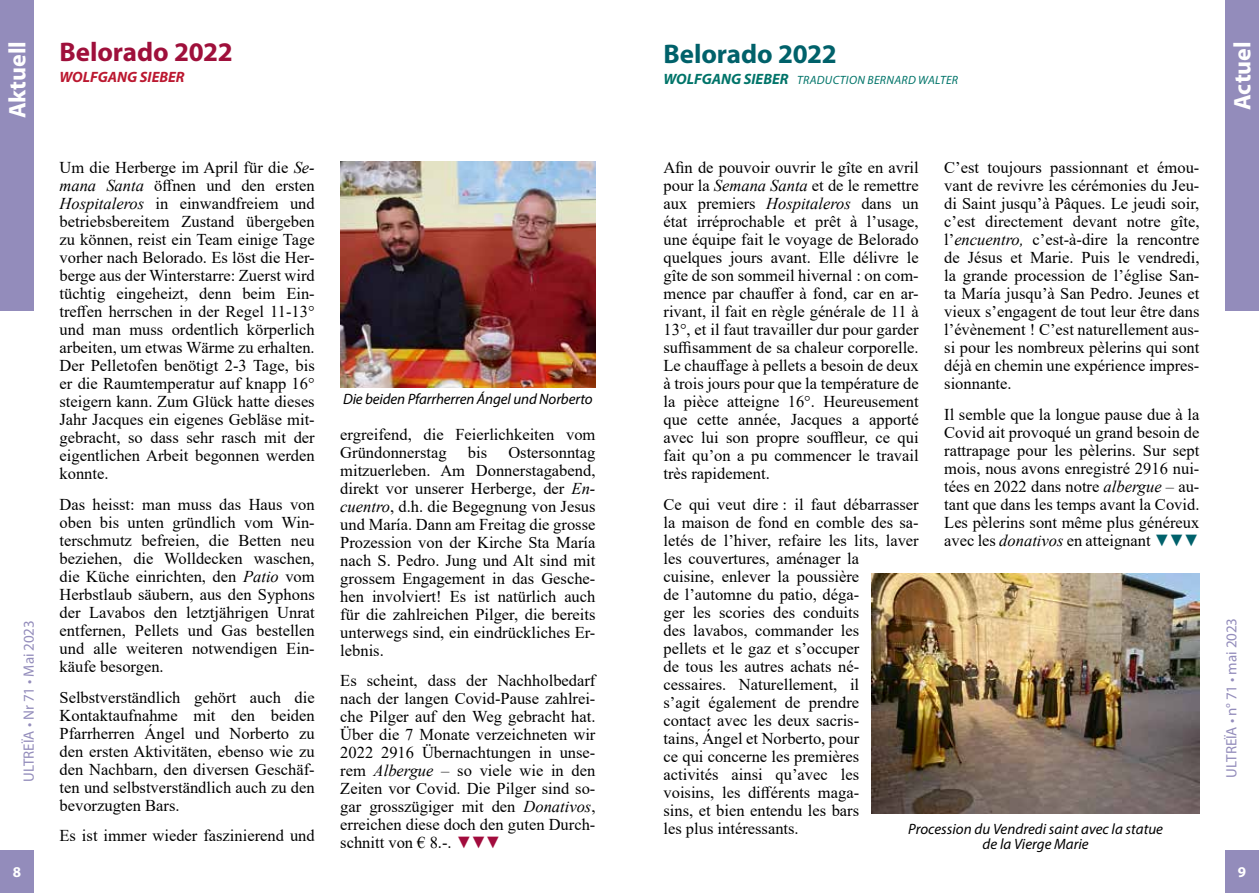
<style>
.page{position:relative;width:1259px;height:893px;background:#fff}
.page>*{position:absolute;margin:0;border:0;box-sizing:border-box;transform-origin:0 0}
.t1{font:700 27px "Myriad Pro";letter-spacing:-.005em;color:#9f103b}
.t2{font:700 27px "Myriad Pro";letter-spacing:-.005em;color:#00616a}
.t3{font:700 24px "Myriad Pro";color:#fff}
.t4{font:16.5px/18px "Times New Roman";color:#000;text-align:justify}
.t5{font:italic 15px/15px "Myriad Pro";letter-spacing:-.005em;color:#000;text-align:center}
.t6{font:15px "Myriad Pro";color:#938cbb}
.t7{font:italic 700 15px "Myriad Pro";color:#bb1830}
.t8{font:700 15px "Myriad Pro";color:#fff}
.t9{font:italic 12px "Myriad Pro";letter-spacing:.025em;color:#007469}
.s1{font-weight:700;font-size:15px}
.s2{font-style:italic}
.s3{color:#00616b}
.s4{color:#a20c3d}
</style>
<div class="page">
<div style="left:1225px;top:0;width:34px;height:310px;background:#938cbb"></div>
<div style="left:1225px;top:850px;width:34px;height:43px;background:#938cbb"></div>
<div style="left:0;top:0;width:34px;height:310px;background:#938cbb"></div>
<div style="left:0;top:850px;width:34px;height:43px;background:#938cbb"></div>
<img style="left:340px;top:162px;width:255px;height:225px">
<img style="left:872px;top:574px;width:327px;height:240px">
<h2 class="t3" style="left:2px;top:118px;width:79px;rotate:-90deg">Aktuell</h2>
<h1 class="t1" style="left:60px;top:35px;width:175px">Belorado 2022</h1>
<p class="t7" style="left:60px;top:67px;width:127px">WOLFGANG SIEBER</p>
<h1 class="t2" style="left:663px;top:36px;width:175px">Belorado 2022</h1>
<p class="t9" style="left:663px;top:72px;width:296px"><span class="s1">WOLFGANG SIEBER</span> TRADUCTION BERNARD WALTER</p>
<h2 class="t3" style="left:1226px;top:110px;width:70px;rotate:-90deg">Actuel</h2>
<p class="t4" style="left:663px;top:158px;width:257px">Afin de pouvoir ouvrir le gîte en avril pour la <span class="s2">Semana Santa</span> et de le remettre aux premiers <span class="s2">Hospitaleros</span> dans un état irréprochable et prêt à l’usage, une équipe fait le voyage de Belorado quelques jours avant. Elle délivre le gîte de son sommeil hivernal : on com&shy;mence par chauffer à fond, car en ar&shy;rivant, il fait en règle générale de 11 à 13°, et il faut travailler dur pour garder suffisamment de sa chaleur corporelle.<br>Le chauffage à pellets a besoin de deux à trois jours pour que la température de la pièce atteigne 16°. Heureusement que cette année, Jacques a apporté avec lui son propre souffleur, ce qui fait qu’on a pu commencer le travail très rapidement.</p>
<p class="t4" style="left:663px;top:495px;width:257px;text-align:left">Ce qui veut dire : il faut débarrasser la maison de fond en comble des sa&shy;letés de l’hiver, refaire les lits, laver les couvertures, aménager la<br>cuisine, enlever la poussière<br>de l’automne du patio, déga-<br>ger les scories des conduits<br>des lavabos, commander les<br>pellets et le gaz et s’occuper<br>de tous les autres achats né&shy;cessaires. Naturellement, il<br>s’agit également de prendre<br>contact avec les deux sacris-<br>tains, Ángel et Norberto, pour<br>ce qui concerne les premières<br>activités ainsi qu’avec les<br>voisins, les différents maga-<br>sins, et bien entendu les bars<br>les plus intéressants.</p>
<p class="t4" style="left:944px;top:158px;width:257px">C’est toujours passionnant et émou&shy;vant de revivre les cérémonies du Jeu&shy;di Saint jusqu’à Pâques. Le jeudi soir, c’est directement devant notre gîte, l’<span class="s2">encuentro,</span> c’est-à-dire la rencontre de Jésus et Marie. Puis le vendredi, la grande procession de l’église San&shy;ta María jusqu’à San Pedro. Jeunes et vieux s’engagent de tout leur être dans l’évènement ! C’est naturellement aus&shy;si pour les nombreux pèlerins qui sont déjà en chemin une expérience impres&shy;sionnante.</p>
<p class="t4" style="left:944px;top:405px;width:257px">Il semble que la longue pause due à la Covid ait provoqué un grand besoin de rattrapage pour les pèlerins. Sur sept mois, nous avons enregistré 2916 nui&shy;tées en 2022 dans notre <span class="s2">albergue –</span> au&shy;tant que dans les temps avant la Covid.<br>Les pèlerins sont même plus généreux avec les <span class="s2">donativos</span> en atteignant <span class="s3">▼▼▼</span></p>
<p class="t4" style="left:60px;top:158px;width:257px">Um die Herberge im April für die <span class="s2">Se&shy;mana Santa</span> öffnen und den ersten <span class="s2">Hospitaleros</span> in einwandfreiem und betriebsbereitem Zustand übergeben zu können, reist ein Team einige Tage vorher nach Belorado. Es löst die Her&shy;berge aus der Winterstarre: Zuerst wird tüchtig eingeheizt, denn beim Ein&shy;treffen herrschen in der Regel 11-13° und man muss ordentlich körperlich arbeiten, um etwas Wärme zu erhalten.<br>Der Pelletofen benötigt 2-3 Tage, bis er die Raumtemperatur auf knapp 16° steigern kann. Zum Glück hatte dieses Jahr Jacques ein eigenes Gebläse mit&shy;gebracht, so dass sehr rasch mit der eigentlichen Arbeit begonnen werden konnte.</p>
<p class="t4" style="left:60px;top:495px;width:257px">Das heisst: man muss das Haus von oben bis unten gründlich vom Win&shy;terschmutz befreien, die Betten neu beziehen, die Wolldecken waschen, die Küche einrichten, den <span class="s2">Patio</span> vom Herbstlaub säubern, aus den Syphons der Lavabos den letztjährigen Unrat entfernen, Pellets und Gas bestellen und alle weiteren notwendigen Ein&shy;käufe besorgen.</p>
<p class="t4" style="left:60px;top:688px;width:257px">Selbstverständlich gehört auch die Kontaktaufnahme mit den beiden Pfarrherren Ángel und Norberto zu den ersten Aktivitäten, ebenso wie zu den Nachbarn, den diversen Geschäf&shy;ten und selbstverständlich auch zu den bevorzugten Bars.</p>
<p class="t4" style="left:60px;top:826px;width:257px">Es ist immer wieder faszinierend und</p>
<p class="t5" style="left:343px;top:391px;width:251px">Die beiden Pfarrherren Ángel und Norberto</p>
<p class="t4" style="left:340px;top:424px;width:257px">ergreifend, die Feierlichkeiten vom<br>Gründonnerstag</p>
<p class="t4" style="left:468px;top:442px;width:21px">bis</p>
<p class="t4" style="left:340px;top:442px;width:257px;text-indent:168px">Ostersonntag mitzuerleben. Am Donnerstagabend, direkt vor unserer Herberge, der <span class="s2">En&shy;cuentro</span>, d.h. die Begegnung von Jesus und María. Dann am Freitag die grosse Prozession von der Kirche Sta María nach S. Pedro. Jung und Alt sind mit grossem Engagement in das Gesche&shy;hen involviert! Es ist natürlich auch für die zahlreichen Pilger, die bereits unterwegs sind, ein eindrückliches Er&shy;lebnis.</p>
<p class="t4" style="left:340px;top:671px;width:257px">Es scheint, dass der Nachholbedarf nach der langen Covid-Pause zahlrei&shy;che Pilger auf den Weg gebracht hat.<br>Über die 7 Monate verzeichneten wir 2022 2916 Übernachtungen in unse&shy;rem <span class="s2">Albergue –</span> so viele wie in den Zeiten vor Covid. Die Pilger sind so&shy;gar grosszügiger mit den <span class="s2">Donativos</span>, erreichen diese doch den guten Durch&shy;schnitt von € 8.-. <span class="s4">▼▼▼</span></p>
<p class="t6" style="left:20px;top:782px;width:163px;rotate:-90deg">ULTREÏA • Nr 71 • Mai 2023</p>
<p class="t6" style="left:1222px;top:778px;width:161px;rotate:-90deg">ULTREÏA • n° 71 • mai 2023</p>
<p class="t5" style="left:908px;top:821px;width:256px">Procession du Vendredi saint avec la statue de la Vierge Marie</p>
<p class="t8" style="left:13px;top:862px;width:10px">8</p>
<p class="t8" style="left:1237px;top:862px;width:10px">9</p>
</div>
